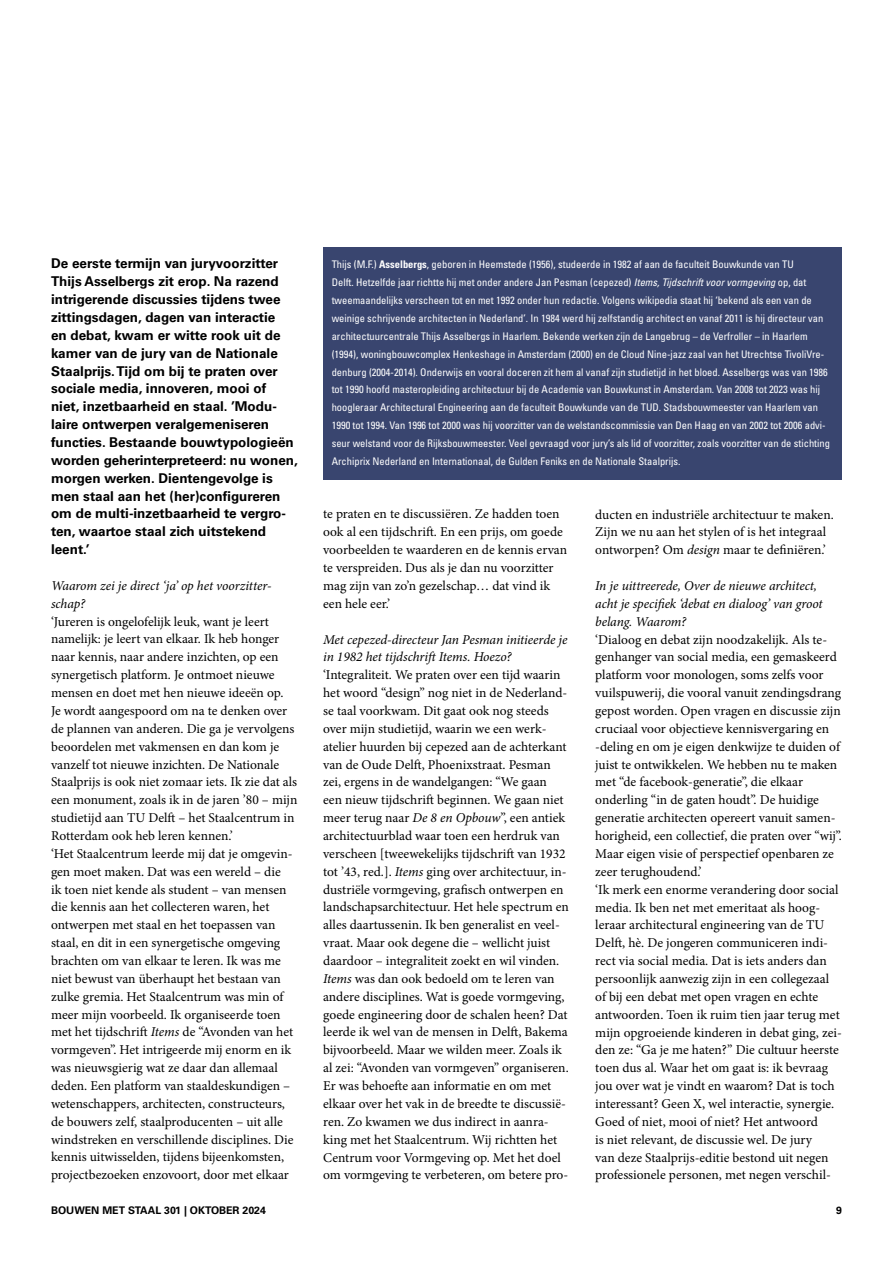
<style>
.page{position:relative;width:893px;height:1263px;background:#fff}
.page>*{position:absolute;margin:0;border:0;box-sizing:border-box;transform-origin:0 0}
.t1{font:13.5px/17.9px "Minion Pro";color:#000}
.t2{font:700 13.5px/17.9px "Univers LT Std";color:#000}
.t3{font:italic 13.5px/17.9px "Minion Pro";letter-spacing:-.005em;color:#000}
.t4{font:condensed 10.5px/17.9px "Univers LT Std";color:#fff}
.t5{font:700 10.5px "Univers LT Std";color:#000}
.s1{font-style:italic}
.s2{font-weight:700}
</style>
<div class="page">
<div style="left:323px;top:247px;width:519px;height:232px;background:#39456f"></div>
<p class="t2" style="left:51px;top:255px;width:248px">De eerste termijn van juryvoorzitter Thijs Asselbergs zit erop. Na razend intrigerende discussies tijdens twee zittingsdagen, dagen van interactie<br>en debat, kwam er witte rook uit de kamer van de jury van de Nationale Staalprijs. Tijd om bij te praten over sociale media, innoveren, mooi of niet, inzetbaarheid en staal. ’Modu&shy;laire ontwerpen veralgemeniseren functies. Bestaande bouwtypologieën worden geherinterpreteerd: nu wonen, morgen werken. Dientengevolge is men staal aan het (her)configureren om de multi-inzetbaarheid te vergro&shy;ten, waartoe staal zich uitstekend leent.’</p>
<p class="t3" style="left:51px;top:577px;width:222px">Waarom zei je direct ‘ja’ op het voorzitter&shy;schap?</p>
<p class="t1" style="left:51px;top:612px;width:248px">‘Jureren is ongelofelijk leuk, want je leert namelijk: je leert van elkaar. Ik heb honger naar kennis, naar andere inzichten, op een synergetisch platform. Je ontmoet nieuwe mensen en doet met hen nieuwe ideeën op.<br>Je wordt aangespoord om na te denken over de plannen van anderen. Die ga je vervolgens beoordelen met vakmensen en dan kom je vanzelf tot nieuwe inzichten. De Nationale Staalprijs is ook niet zomaar iets. Ik zie dat als een monument, zoals ik in de jaren ’80 – mijn studietijd aan TU Delft – het Staalcentrum in Rotterdam ook heb leren kennen.’<br>‘Het Staalcentrum leerde mij dat je omgevin&shy;gen moet maken. Dat was een wereld – die<br>ik toen niet kende als student – van mensen die kennis aan het collecteren waren, het ontwerpen met staal en het toepassen van staal, en dit in een synergetische omgeving brachten om van elkaar te leren. Ik was me niet bewust van überhaupt het bestaan van zulke gremia. Het Staalcentrum was min of meer mijn voorbeeld. Ik organiseerde toen met het tijdschrift <span class="s1">Items</span> de “Avonden van het vormgeven”. Het intrigeerde mij enorm en ik was nieuwsgierig wat ze daar dan allemaal deden. Een platform van staaldeskundigen – wetenschappers, architecten, constructeurs, de bouwers zelf, staalproducenten – uit alle windstreken en verschillende disciplines. Die kennis uitwisselden, tijdens bijeenkomsten, projectbezoeken enzovoort, door met elkaar</p>
<p class="t4" style="left:332px;top:256px;width:500px">Thijs (M.F.) <span class="s2">Asselbergs</span>, geboren in Heemstede (1956), studeerde in 1982 af aan de faculteit Bouwkunde van TU<br>Delft. Hetzelfde jaar richtte hij met onder andere Jan Pesman (cepezed) <span class="s1">Items, Tijdschrift voor vormgeving</span> op, dat tweemaandelijks verscheen tot en met 1992 onder hun redactie. Volgens wikipedia staat hij ‘bekend als een van de weinige schrijvende architecten in Nederland’. In 1984 werd hij zelfstandig architect en vanaf 2011 is hij directeur van architectuurcentrale Thijs Asselbergs in Haarlem. Bekende werken zijn de Langebrug – de Verfroller – in Haarlem (1994), woningbouwcomplex Henkeshage in Amsterdam (2000) en de Cloud Nine-jazz zaal van het Utrechtse TivoliVre&shy;denburg (2004-2014). Onderwijs en vooral doceren zit hem al vanaf zijn studietijd in het bloed. Asselbergs was van 1986 tot 1990 hoofd masteropleiding architectuur bij de Academie van Bouwkunst in Amsterdam. Van 2008 tot 2023 was hij hoogleraar Architectural Engineering aan de faculteit Bouwkunde van de TUD. Stadsbouwmeester van Haarlem van 1990 tot 1994. Van 1996 tot 2000 was hij voorzitter van de welstandscommissie van Den Haag en van 2002 tot 2006 advi&shy;seur welstand voor de Rijksbouwmeester. Veel gevraagd voor jury’s als lid of voorzitter, zoals voorzitter van de stichting Archiprix Nederland en Internationaal, de Gulden Feniks en de Nationale Staalprijs.</p>
<p class="t1" style="left:323px;top:505px;width:245px">te praten en te discussiëren. Ze hadden toen ook al een tijdschrift. En een prijs, om goede voorbeelden te waarderen en de kennis ervan te verspreiden. Dus als je dan nu voorzitter mag zijn van zo’n gezelschap… dat vind ik een hele eer.’</p>
<p class="t3" style="left:323px;top:630px;width:246px">Met cepezed-directeur Jan Pesman initieerde je in 1982 het tijdschrift Items. Hoezo?</p>
<p class="t1" style="left:323px;top:666px;width:247px">‘Integraliteit. We praten over een tijd waarin het woord “design” nog niet in de Nederland&shy;se taal voorkwam. Dit gaat ook nog steeds over mijn studietijd, waarin we een werk&shy;atelier huurden bij cepezed aan de achterkant van de Oude Delft, Phoenixstraat. Pesman zei, ergens in de wandelgangen: “We gaan een nieuw tijdschrift beginnen. We gaan niet meer terug naar <span class="s1">De 8 en Opbouw</span>”, een antiek architectuurblad waar toen een herdruk van verscheen [tweewekelijks tijdschrift van 1932 tot ’43, red.]. <span class="s1">Items</span> ging over architectuur, in&shy;dustriële vormgeving, grafisch ontwerpen en landschapsarchitectuur. Het hele spectrum en alles daartussenin. Ik ben generalist en veel&shy;vraat. Maar ook degene die – wellicht juist daardoor – integraliteit zoekt en wil vinden.<br><span class="s1">Items</span> was dan ook bedoeld om te leren van andere disciplines. Wat is goede vormgeving, goede engineering door de schalen heen? Dat leerde ik wel van de mensen in Delft, Bakema bijvoorbeeld. Maar we wilden meer. Zoals ik al zei: “Avonden van vormgeven” organiseren.<br>Er was behoefte aan informatie en om met elkaar over het vak in de breedte te discussië&shy;ren. Zo kwamen we dus indirect in aanra&shy;king met het Staalcentrum. Wij richtten het Centrum voor Vormgeving op. Met het doel om vormgeving te verbeteren, om betere pro-</p>
<p class="t1" style="left:595px;top:505px;width:240px">ducten en industriële architectuur te maken.<br>Zijn we nu aan het stylen of is het integraal ontworpen? Om <span class="s1">design</span> maar te definiëren.’</p>
<p class="t3" style="left:595px;top:577px;width:229px">In je uittreerede, Over de nieuwe architect, acht je specifiek ‘debat en dialoog’ van groot belang. Waarom?</p>
<p class="t1" style="left:595px;top:630px;width:248px">‘Dialoog en debat zijn noodzakelijk. Als te&shy;genhanger van social media, een gemaskeerd platform voor monologen, soms zelfs voor vuilspuwerij, die vooral vanuit zendingsdrang gepost worden. Open vragen en discussie zijn cruciaal voor objectieve kennisvergaring en -deling en om je eigen denkwijze te duiden of juist te ontwikkelen. We hebben nu te maken met “de facebook-generatie”, die elkaar onderling “in de gaten houdt”. De huidige generatie architecten opereert vanuit samen&shy;horigheid, een collectief, die praten over “wij”.<br>Maar eigen visie of perspectief openbaren ze zeer terughoudend.’<br>‘Ik merk een enorme verandering door social media. Ik ben net met emeritaat als hoog&shy;leraar architectural engineering van de TU Delft, hè. De jongeren communiceren indi&shy;rect via social media. Dat is iets anders dan persoonlijk aanwezig zijn in een collegezaal of bij een debat met open vragen en echte antwoorden. Toen ik ruim tien jaar terug met mijn opgroeiende kinderen in debat ging, zei&shy;den ze: “Ga je me haten?” Die cultuur heerste toen dus al. Waar het om gaat is: ik bevraag jou over wat je vindt en waarom? Dat is toch interessant? Geen X, wel interactie, synergie.<br>Goed of niet, mooi of niet? Het antwoord<br>is niet relevant, de discussie wel. De jury<br>van deze Staalprijs-editie bestond uit negen professionele personen, met negen verschil-</p>
<p class="t5" style="left:51px;top:1204px;width:216px">BOUWEN MET STAAL 301 | OKTOBER 2024</p>
<p class="t5" style="left:836px;top:1204px;width:7px">9</p>
</div>
